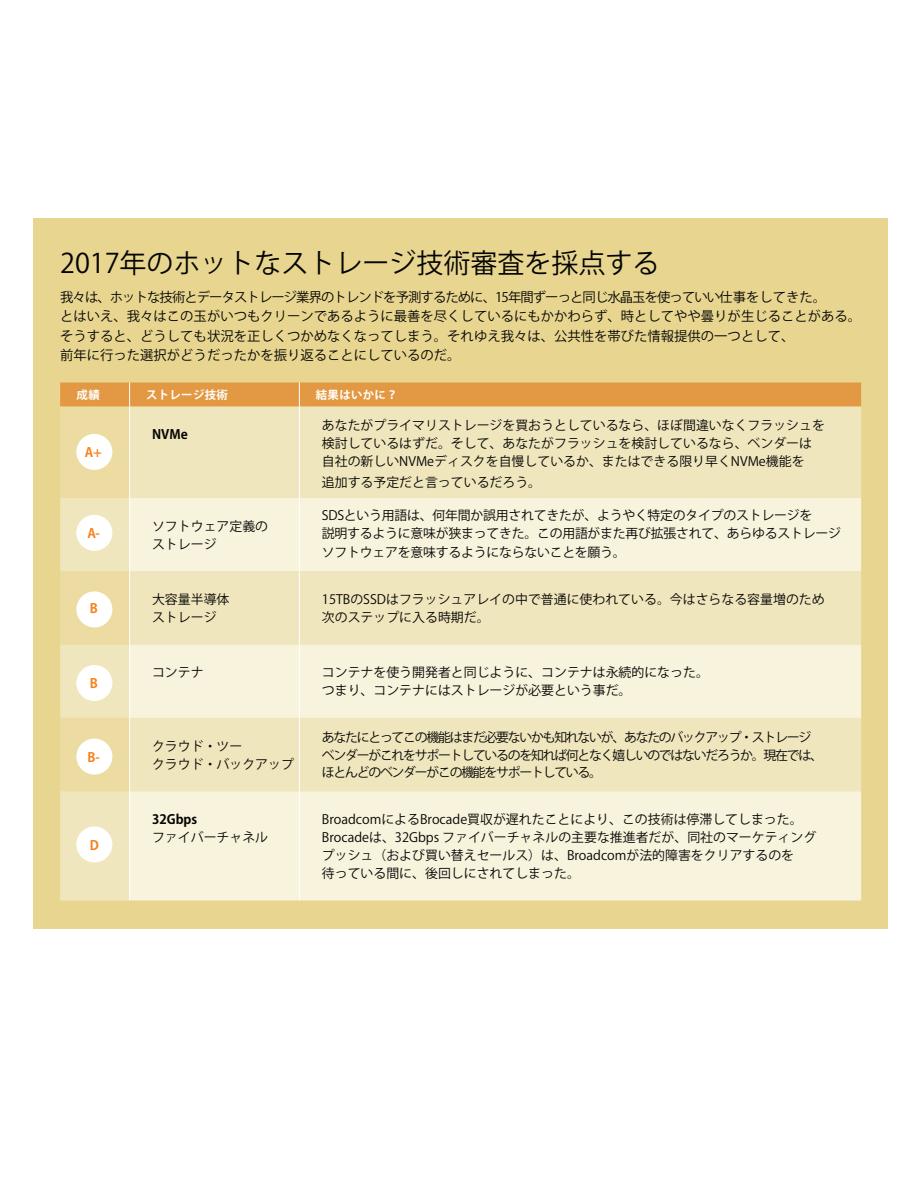
<style>
.page{position:relative;width:918px;height:1188px;background:#fff}
.page>*{position:absolute;margin:0;border:0;box-sizing:border-box;transform-origin:0 0}
.t1{font:27px "Koz Go Pr 6 N";color:#050504}
.t2{font:13.35px/19.5px "Koz Go Pr 6 N";color:#050504}
.t3{font:12.9px/18px "Koz Go Pr 6 N";color:#050504}
.t4{font:12.9px/18px "Koz Go Pr 6 N";letter-spacing:-.1em;color:#050504}
.t5{font:12.9px/18px "Koz Go Pr 6 N";letter-spacing:-.02em;color:#050504}
.t6{font:700 12.9px "Koz Go Pr 6 N";color:#050504}
.t7{font:700 12.9px "Koz Go Pr 6 N";color:#f58320}
.t8{font:700 11.4px "Koz Go Pr 6 N";letter-spacing:.03em;color:#fff}
</style>
<div class="page">
<div style="left:33px;top:218px;width:855px;height:710px;background:#e8d690"></div>
<div style="left:130px;top:791px;width:731px;height:110px;background:#f8f3dc"></div>
<svg style="left:60px;top:382px;width:801px;height:409px;background:#f1e5be"></svg>
<hr style="left:299px;top:791px;width:1px;height:110px;background:#fff">
<hr style="left:129px;top:645px;width:1px;height:73px;background:#fff">
<hr style="left:299px;top:645px;width:1px;height:73px;background:#fff">
<hr style="left:129px;top:791px;width:1px;height:110px;background:#fff">
<div style="left:76px;top:434px;width:36px;height:36px;background:#fff;border-radius:50%"></div>
<div style="left:76px;top:515px;width:36px;height:36px;background:#fff;border-radius:50%"></div>
<div style="left:76px;top:591px;width:36px;height:36px;background:#fff;border-radius:50%"></div>
<div style="left:76px;top:665px;width:36px;height:36px;background:#fff;border-radius:50%"></div>
<div style="left:76px;top:739px;width:36px;height:36px;background:#fff;border-radius:50%"></div>
<div style="left:76px;top:826px;width:36px;height:36px;background:#fff;border-radius:50%"></div>
<h1 class="t1" style="left:60px;top:248px;width:601px">2017年のホットなストレージ技術審査を採点する</h1>
<p class="t2" style="left:60px;top:288px;width:802px">我々は、ホットな技術とデータストレージ業界のトレンドを予測するために、15年間ずーっと同じ水晶玉を使っていい仕事をしてきた。<br>とはいえ、我々はこの玉がいつもクリーンであるように最善を尽くしているにもかかわらず、時としてやや曇りが生じることがある。そうすると、どうしても状況を正しくつかめなくなってしまう。それゆえ我々は、公共性を帯びた情報提供の一つとして、<br>前年に行った選択がどうだったかを振り返ることにしているのだ。</p>
<p class="t8" style="left:77px;top:389px;width:25px">成績</p>
<p class="t8" style="left:146px;top:389px;width:83px">ストレージ技術</p>
<p class="t8" style="left:316px;top:389px;width:83px">結果はいかに？</p>
<p class="t6" style="left:152px;top:427px;width:37px">NVMe</p>
<p class="t3" style="left:322px;top:417px;width:505px">あなたがプライマリストレージを買おうとしているなら、ほぼ間違いなくフラッシュを検討しているはずだ。そして、あなたがフラッシュを検討しているなら、ベンダーは自社の新しいNVMeディスクを自慢しているか、またはできる限り早くNVMe機能を</p>
<p class="t7" style="left:85px;top:445px;width:19px">A+</p>
<p class="t7" style="left:87px;top:526px;width:14px">A-</p>
<p class="t7" style="left:90px;top:601px;width:10px">B</p>
<p class="t7" style="left:90px;top:676px;width:10px">B</p>
<p class="t7" style="left:87px;top:750px;width:14px">B-</p>
<p class="t7" style="left:90px;top:838px;width:11px">D</p>
<p class="t3" style="left:322px;top:474px;width:221px">追加する予定だと言っているだろう。</p>
<p class="t3" style="left:152px;top:517px;width:118px">ソフトウェア定義のストレージ</p>
<p class="t5" style="left:322px;top:507px;width:521px">SDSという用語は、何年間か誤用されてきたが、ようやく特定のタイプのストレージを<br>説明するように意味が狭まってきた。この用語がまた再び拡張されて、あらゆるストレージ</p>
<p class="t5" style="left:322px;top:544px;width:305px">ソフトウェアを意味するようにならないことを願う。</p>
<p class="t3" style="left:152px;top:591px;width:79px">大容量半導体ストレージ</p>
<p class="t3" style="left:322px;top:591px;width:504px">15TBのSSDはフラッシュアレイの中で普通に使われている。今はさらなる容量増のため次のステップに入る時期だ。</p>
<p class="t3" style="left:152px;top:664px;width:53px">コンテナ</p>
<p class="t3" style="left:322px;top:664px;width:389px">コンテナを使う開発者と同じように、コンテナは永続的になった。つまり、コンテナにはストレージが必要という事だ。</p>
<p class="t3" style="left:152px;top:737px;width:143px">クラウド・ツー<br>クラウド・バックアップ</p>
<p class="t4" style="left:322px;top:728px;width:503px">あなたにとってこの機能はまだ必要ないかも知れないが、あなたのバックアップ・ストレージベンダーがこれをサポートしているのを知れば何となく嬉しいのではないだろうか。現在では、</p>
<p class="t4" style="left:322px;top:764px;width:282px">ほとんどのベンダーがこの機能をサポートしている。</p>
<p class="t6" style="left:152px;top:812px;width:47px">32Gbps</p>
<p class="t3" style="left:152px;top:829px;width:118px">ファイバーチャネル</p>
<p class="t3" style="left:322px;top:811px;width:496px">BroadcomによるBrocade買収が遅れたことにより、この技術は停滞してしまった。Brocadeは、32Gbps ファイバーチャネルの主要な推進者だが、同社のマーケティングプッシュ（および買い替えセールス）は、Broadcomが法的障害をクリアするのを<br>待っている間に、後回しにされてしまった。</p>
</div>
